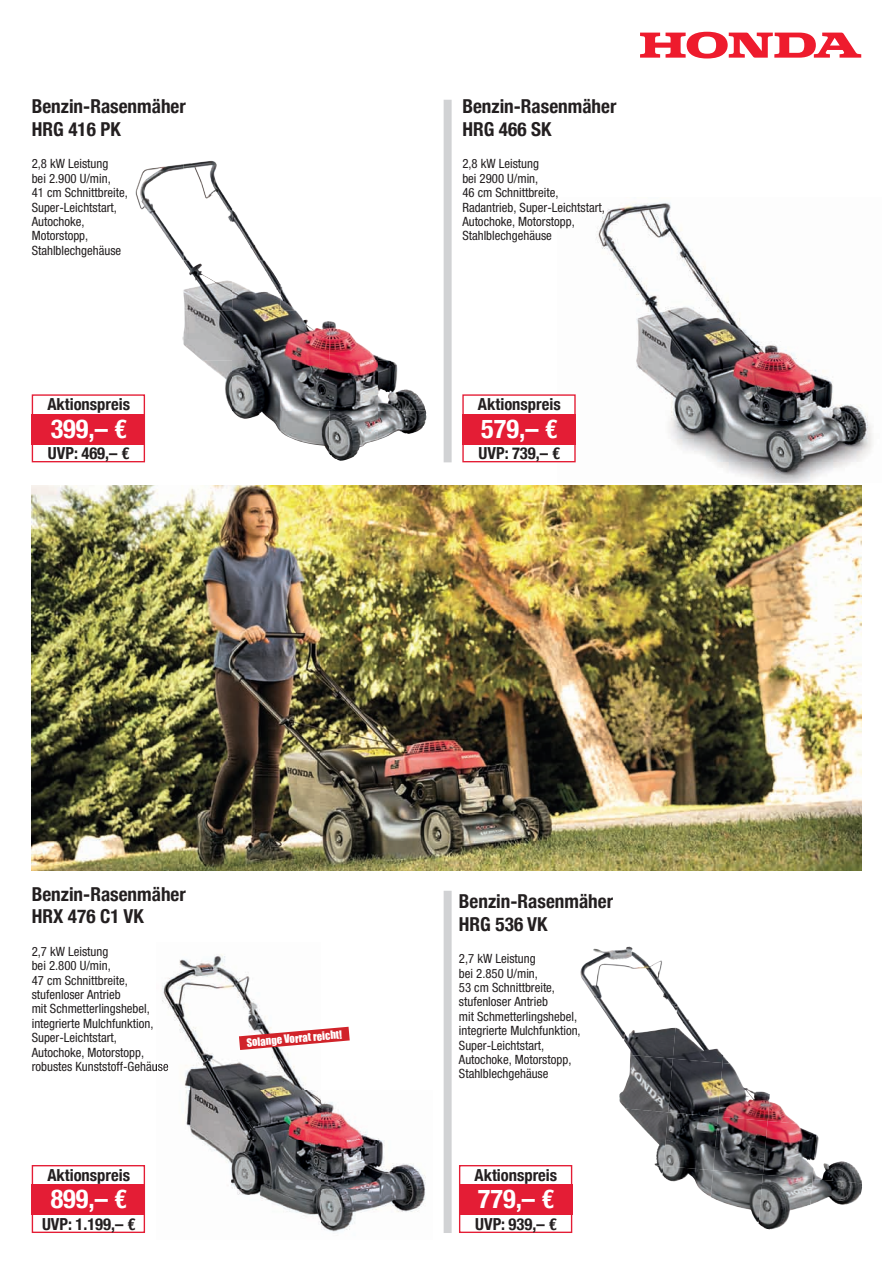
<style>
.page{position:relative;width:893px;height:1263px;background:#fff}
.page>*{position:absolute;margin:0;border:0;box-sizing:border-box;transform-origin:0 0}
.t1{font:700 condensed 26.25px "Helvetica Neue";color:#fff}
.t2{font:700 condensed 19.2px/22.4px "Helvetica Neue";color:#231f20}
.t3{font:700 condensed 16.5px "Helvetica Neue";color:#231f20}
.t4{font:condensed 12.75px/14.4px "Helvetica Neue";color:#231f20}
.t5{font:10.65px "Impact";color:#fff}
</style>
<div class="page">
<div style="left:444px;top:100px;width:8px;height:362px;background:#d1d2d4"></div>
<div style="left:444px;top:891px;width:8px;height:342px;background:#d1d2d4"></div>
<img style="left:558px;top:202px;width:314px;height:281px">
<img style="left:32px;top:485px;width:829px;height:385px">
<svg style="left:640px;top:32px;width:221px;height:27px"></svg>
<img style="left:135px;top:164px;width:49px;height:47px">
<img style="left:184px;top:161px;width:48px;height:50px">
<img style="left:148px;top:211px;width:117px;height:50px">
<img style="left:184px;top:261px;width:97px;height:50px">
<img style="left:281px;top:286px;width:15px;height:25px">
<svg style="left:182px;top:332px;width:2px;height:12px"></svg>
<img style="left:184px;top:311px;width:145px;height:50px">
<img style="left:329px;top:321px;width:49px;height:40px">
<svg style="left:378px;top:356px;width:13px;height:5px"></svg>
<img style="left:203px;top:361px;width:223px;height:50px">
<img style="left:232px;top:411px;width:49px;height:21px">
<img style="left:281px;top:411px;width:48px;height:42px">
<img style="left:329px;top:411px;width:49px;height:50px">
<img style="left:378px;top:411px;width:48px;height:29px">
<img style="left:580px;top:947px;width:52px;height:51px">
<img style="left:630px;top:948px;width:47px;height:56px">
<img style="left:595px;top:998px;width:29px;height:42px">
<img style="left:624px;top:1004px;width:54px;height:51px">
<img style="left:673px;top:1005px;width:50px;height:53px">
<svg style="left:722px;top:1055px;width:7px;height:8px"></svg>
<img style="left:619px;top:1055px;width:54px;height:53px">
<img style="left:668px;top:1058px;width:55px;height:54px">
<img style="left:718px;top:1063px;width:52px;height:53px">
<img style="left:767px;top:1102px;width:26px;height:19px">
<img style="left:625px;top:1108px;width:43px;height:57px">
<img style="left:663px;top:1112px;width:55px;height:54px">
<img style="left:713px;top:1116px;width:55px;height:54px">
<img style="left:763px;top:1121px;width:54px;height:54px">
<img style="left:813px;top:1135px;width:48px;height:44px">
<svg style="left:655px;top:1165px;width:8px;height:10px"></svg>
<img style="left:663px;top:1166px;width:50px;height:31px">
<img style="left:711px;top:1170px;width:52px;height:54px">
<img style="left:759px;top:1175px;width:54px;height:54px">
<img style="left:810px;top:1179px;width:52px;height:26px">
<div style="left:32px;top:394px;width:113px;height:68px;border:1px solid #e41d35"></div>
<div style="left:32px;top:414px;width:113px;height:30px;background:#e41d35"></div>
<div style="left:463px;top:395px;width:112px;height:67px;background:#fff"></div>
<div style="left:462px;top:394px;width:114px;height:68px;border:1px solid #e41d35"></div>
<div style="left:462px;top:414px;width:114px;height:30px;background:#e41d35"></div>
<img style="left:160px;top:954px;width:266px;height:278px">
<svg style="left:156px;top:1061px;width:12px;height:10px"></svg>
<div style="left:32px;top:1165px;width:113px;height:68px;border:1px solid #e41d35"></div>
<div style="left:32px;top:1184px;width:113px;height:31px;background:#e41d35"></div>
<div style="left:459px;top:1165px;width:113px;height:68px;border:1px solid #e41d35"></div>
<div style="left:459px;top:1184px;width:113px;height:31px;background:#e41d35"></div>
<svg style="left:239px;top:1027px;width:111px;height:23px"></svg>
<h2 class="t2" style="left:32px;top:94px;width:156px">Benzin-Rasenmäher<br>HRG 416 PK</h2>
<p class="t4" style="left:32px;top:157px;width:98px">2,8 kW Leistung<br>bei 2.900 U/min,<br>41 cm Schnittbreite,<br>Super-Leichtstart,<br>Autochoke,<br>Motorstopp,<br>Stahlblechgehäuse</p>
<p class="t3" style="left:47px;top:391px;width:84px">Aktionspreis</p>
<h1 class="t1" style="left:51px;top:406px;width:78px">399,– €</h1>
<p class="t3" style="left:48px;top:439px;width:83px">UVP: 469,– €</p>
<h2 class="t2" style="left:462px;top:94px;width:156px">Benzin-Rasenmäher<br>HRG 466 SK</h2>
<p class="t4" style="left:462px;top:157px;width:144px">2,8 kW Leistung<br>bei 2900 U/min,<br>46 cm Schnittbreite,<br>Radantrieb, Super-Leichtstart,<br>Autochoke, Motorstopp,<br>Stahlblechgehäuse</p>
<p class="t3" style="left:478px;top:391px;width:84px">Aktionspreis</p>
<h1 class="t1" style="left:481px;top:406px;width:78px">579,– €</h1>
<p class="t3" style="left:479px;top:439px;width:83px">UVP: 739,– €</p>
<h2 class="t2" style="left:32px;top:881px;width:156px">Benzin-Rasenmäher<br>HRX 476 C1 VK</h2>
<p class="t4" style="left:32px;top:944px;width:138px">2,7 kW Leistung<br>bei 2.800 U/min,<br>47 cm Schnittbreite, stufenloser Antrieb<br>mit Schmetterlingshebel, integrierte Mulchfunktion,<br>Super-Leichtstart,<br>Autochoke, Motorstopp, robustes Kunststoff-Gehäuse</p>
<p class="t3" style="left:47px;top:1161px;width:84px">Aktionspreis</p>
<h1 class="t1" style="left:51px;top:1177px;width:78px">899,– €</h1>
<p class="t3" style="left:42px;top:1210px;width:95px">UVP: 1.199,– €</p>
<p class="t5" style="left:246px;top:1034px;width:97px;rotate:-5deg">Solange Vorrat reicht!</p>
<h2 class="t2" style="left:459px;top:889px;width:156px">Benzin-Rasenmäher<br>HRG 536 VK</h2>
<p class="t4" style="left:459px;top:951px;width:123px">2,7 kW Leistung<br>bei 2.850 U/min,<br>53 cm Schnittbreite, stufenloser Antrieb<br>mit Schmetterlingshebel, integrierte Mulchfunktion,<br>Super-Leichtstart,<br>Autochoke, Motorstopp,<br>Stahlblechgehäuse</p>
<p class="t3" style="left:475px;top:1161px;width:84px">Aktionspreis</p>
<h1 class="t1" style="left:478px;top:1177px;width:78px">779,– €</h1>
<p class="t3" style="left:475px;top:1210px;width:83px">UVP: 939,– €</p>
</div>
